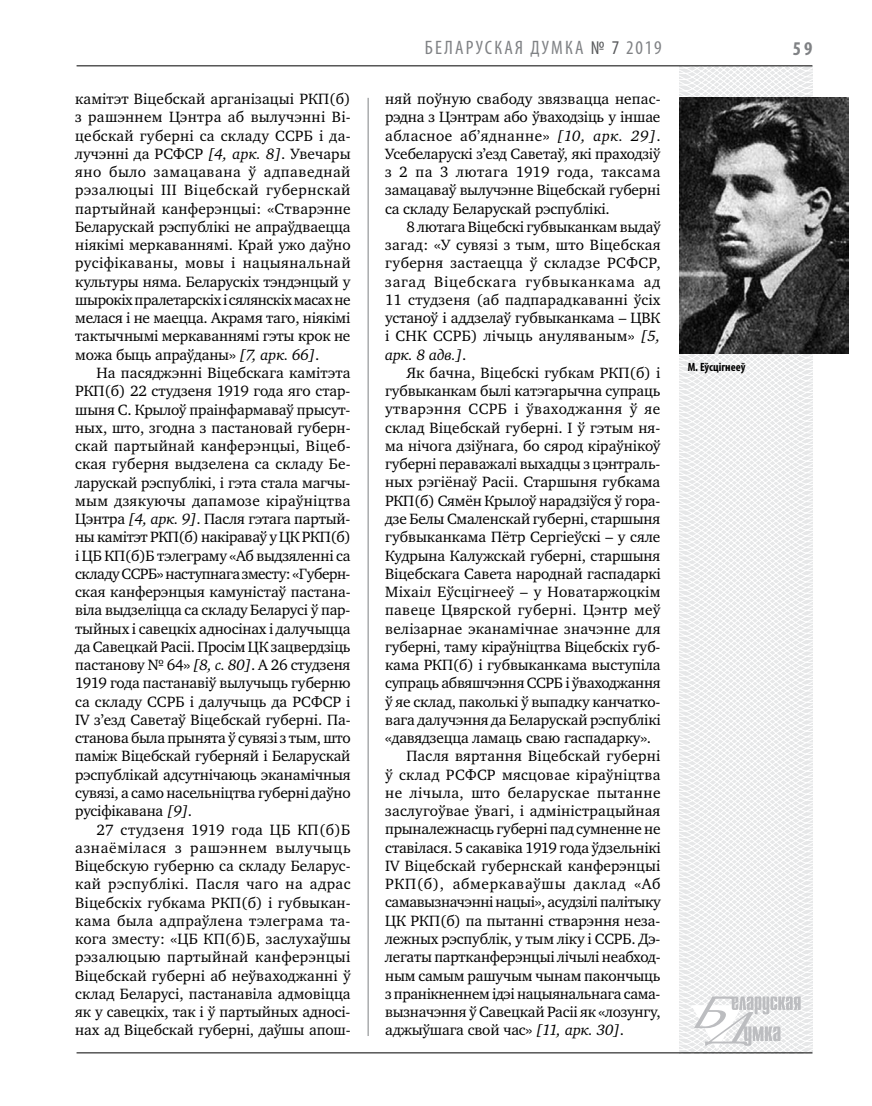
<style>
.page{position:relative;width:872px;height:1106px;background:#fff}
.page>*{position:absolute;margin:0;border:0;box-sizing:border-box;transform-origin:0 0}
.t1{font:condensed 19.5px "Myriad Pro";letter-spacing:.11em;color:#808285}
.t2{font:700 condensed 19.5px "Myriad Pro";color:#808285}
.t3{font:15.3px/18.3px "Charter C";letter-spacing:-.01em;color:#000;text-align:justify}
.t4{font:15.3px "Charter C";letter-spacing:.015em;color:#000}
.t5{font:15.3px "Charter C";letter-spacing:.02em;color:#000}
.t6{font:15.3px "Charter C";letter-spacing:.03em;color:#000}
.t7{font:15.3px "Charter C";letter-spacing:.01em;color:#000}
.t8{font:15.3px "Charter C";letter-spacing:.045em;color:#000}
.t9{font:700 condensed 12px "Myriad Pro";color:#000}
.s1{font-style:italic}
.s2{color:#58595b}
</style>
<div class="page">
<hr style="left:368px;top:98px;width:1px;height:938px;background:#808285">
<svg style="left:621px;top:65px;width:228px;height:989px"></svg>
<svg style="left:691px;top:996px;width:109px;height:53px"></svg>
<hr style="left:77px;top:65px;width:735px;height:1px;background:#000">
<hr style="left:77px;top:1052px;width:735px;height:1px;background:#000">
<img style="left:679px;top:97px;width:169px;height:257px">
<p class="t3" style="left:75px;top:90px;width:277px">камітэт Віцебскай арганізацыі РКП(б) з рашэннем Цэнтра аб вылучэнні Ві&shy;цебскай губерні са складу ССРБ і да&shy;лучэнні да РСФСР <span class="s1">[4, арк. 8]</span>. Увечары яно было замацавана ў адпаведнай рэзалюцыі ІІІ Віцебскай губернскай партыйнай канферэнцыі: «Стварэнне Беларускай рэспублікі не апраўдваецца ніякімі меркаваннямі. Край ужо даўно русіфікаваны, мовы і нацыянальнай культуры няма. Беларускіх тэндэнцый у шырокіх пралетарскіх і сялянскіх масах не мелася i не маецца. Акрамя таго, ніякімі тактычнымі меркаваннямі гэты крок не можа быць апраўданы» <span class="s1">[7, арк. 66]</span>.</p>
<p class="t3" style="left:75px;top:364px;width:277px;text-indent:21px">На пасяджэнні Віцебскага камітэта РКП(б) 22 студзеня 1919 года яго стар&shy;шыня С. Крылоў праінфармаваў прысут&shy;ных, што, згодна з пастановай губерн&shy;скай партыйнай канферэнцыі, Віцеб&shy;ская губерня выдзелена са складу Бе&shy;ларускай рэспублікі, і гэта стала магчы&shy;мым дзякуючы дапамозе кіраўніцтва Цэнтра <span class="s1">[4, арк. 9]</span>. Пасля гэтага партый&shy;ны камітэт РКП(б) накіраваў у ЦК РКП(б) і ЦБ КП(б)Б тэлеграму «Аб выдзяленні са складу ССРБ» наступнага зместу: «Губерн&shy;ская канферэнцыя камуністаў пастана&shy;віла выдзеліцца са складу Беларусі ў пар&shy;тыйных і савецкіх адносінах і далучыцца да Савецкай Расіі. Просім ЦК зацвердзіць пастанову № 64» <span class="s1">[8, с. 80]</span>. А 26 студзеня 1919 года пастанавіў вылучыць губерню са складу ССРБ і далучыць да РСФСР і ІV з’езд Саветаў Віцебскай губерні. Па&shy;станова была прынята ў сувязі з тым, што паміж Віцебскай губерняй і Беларускай рэспублікай адсутнічаюць эканамічныя сувязі, а само насельніцтва губерні даўно русіфікавана <span class="s1">[9]</span>.</p>
<p class="t3" style="left:75px;top:820px;width:277px;text-indent:21px">27 студзеня 1919 года ЦБ КП(б)Б азнаёмілася з рашэннем вылучыць Віцебскую губерню са складу Беларус&shy;кай рэспублікі. Пасля чаго на адрас Віцебскіх губкама РКП(б) і губвыкан&shy;кама была адпраўлена тэлеграма та&shy;кога зместу: «ЦБ КП(б)Б, заслухаўшы рэзалюцыю партыйнай канферэнцыі Віцебскай губерні аб неўваходжанні ў склад Беларусі, пастанавіла адмовіцца як у савецкіх, так і ў партыйных адносі&shy;нах ад Віцебскай губерні, даўшы апош-</p>
<p class="t1" style="left:425px;top:36px;width:238px">БЕЛАРУСКАЯ ДУМКА <span class="s2">№ 7</span> 2019</p>
<p class="t2" style="left:793px;top:37px;width:21px">59</p>
<p class="t3" style="left:385px;top:90px;width:277px">няй поўную свабоду звязвацца непас&shy;рэдна з Цэнтрам або ўваходзіць у іншае абласное аб’яднанне» <span class="s1">[10, арк. 29]</span>.<br>Усебеларускі з’езд Саветаў, які праходзіў з 2 па 3 лютага 1919 года, таксама замацаваў вылучэнне Віцебскай губерні са складу Беларускай рэспублікі.</p>
<p class="t3" style="left:385px;top:218px;width:277px;text-indent:21px">8 лютага Віцебскі губвыканкам выдаў загад: «У сувязі з тым, што Віцебская губерня застаецца ў складзе РСФСР, загад Віцебскага губвыканкама ад 11 студзеня (аб падпарадкаванні ўсіх устаноў і аддзелаў губвыканкама – ЦВК і СНК ССРБ) лічыць ануляваным» <span class="s1">[5, арк. 8 адв.]</span>.</p>
<p class="t3" style="left:406px;top:364px;width:255px">Як бачна, Віцебскі губкам РКП(б) і</p>
<p class="t3" style="left:385px;top:382px;width:277px">губвыканкам былі катэгарычна супраць</p>
<p class="t6" style="left:385px;top:401px;width:277px">утварэння ССРБ і ўваходжання ў яе</p>
<p class="t3" style="left:385px;top:418px;width:277px">склад Віцебскай губерні. І ў гэтым ня-</p>
<p class="t3" style="left:385px;top:437px;width:277px">ма нічога дзіўнага, бо сярод кіраўнікоў</p>
<p class="t3" style="left:385px;top:455px;width:277px">губерні пераважалі выхадцы з цэнтраль-</p>
<p class="t3" style="left:385px;top:473px;width:277px">ных рэгіёнаў Расіі. Старшыня губкама</p>
<p class="t3" style="left:385px;top:491px;width:277px">РКП(б) Сямён Крылоў нарадзіўся ў гора-</p>
<p class="t3" style="left:385px;top:510px;width:277px">дзе Белы Смаленскай губерні, старшыня</p>
<p class="t3" style="left:385px;top:528px;width:277px">губвыканкама Пётр Сергіеўскі – у сяле</p>
<p class="t3" style="left:385px;top:546px;width:277px">Кудрына Калужскай губерні, старшыня</p>
<p class="t3" style="left:385px;top:564px;width:277px">Віцебскага Савета народнай гаспадаркі</p>
<p class="t4" style="left:385px;top:583px;width:277px">Міхаіл Еўсцігнееў – у Новатаржоцкім</p>
<p class="t5" style="left:385px;top:601px;width:277px">павеце Цвярской губерні. Цэнтр меў</p>
<p class="t4" style="left:385px;top:620px;width:277px">велізарнае эканамічнае значэнне для</p>
<p class="t3" style="left:385px;top:637px;width:277px">губерні, таму кіраўніцтва Віцебскіх губ-</p>
<p class="t3" style="left:385px;top:656px;width:277px">кама РКП(б) і губвыканкама выступіла</p>
<p class="t3" style="left:385px;top:674px;width:277px">супраць абвяшчэння ССРБ і ўваходжання</p>
<p class="t3" style="left:385px;top:692px;width:277px">ў яе склад, паколькі ў выпадку канчатко-</p>
<p class="t3" style="left:385px;top:710px;width:277px">вага далучэння да Беларускай рэспублікі</p>
<p class="t3" style="left:385px;top:729px;width:267px">«давядзецца ламаць сваю гаспадарку».</p>
<p class="t4" style="left:406px;top:747px;width:256px">Пасля вяртання Віцебскай губерні</p>
<p class="t5" style="left:385px;top:766px;width:277px">ў склад РСФСР мясцовае кіраўніцтва</p>
<p class="t6" style="left:385px;top:784px;width:277px">не лічыла, што беларускае пытанне</p>
<p class="t7" style="left:385px;top:802px;width:277px">заслугоўвае ўвагі, і адміністрацыйная</p>
<p class="t3" style="left:385px;top:820px;width:277px">прыналежнасць губерні пад сумненне не</p>
<p class="t3" style="left:385px;top:838px;width:277px">ставілася. 5 сакавіка 1919 года ўдзельнікі</p>
<p class="t3" style="left:385px;top:856px;width:277px">ІV Віцебскай губернскай канферэнцыі</p>
<p class="t8" style="left:385px;top:875px;width:277px">РКП(б), абмеркаваўшы даклад «Аб</p>
<p class="t3" style="left:385px;top:893px;width:277px">самавызначэнні нацыі», асудзілі палітыку</p>
<p class="t3" style="left:385px;top:911px;width:277px">ЦК РКП(б) па пытанні стварэння неза-</p>
<p class="t3" style="left:385px;top:929px;width:277px">лежных рэспублік, у тым ліку і ССРБ. Дэ-</p>
<p class="t3" style="left:385px;top:948px;width:277px">легаты партканферэнцыі лічылі неабход-</p>
<p class="t3" style="left:385px;top:966px;width:277px">ным самым рашучым чынам пакончыць</p>
<p class="t3" style="left:385px;top:984px;width:277px">з пранікненнем ідэі нацыянальнага сама-</p>
<p class="t3" style="left:385px;top:1002px;width:277px">вызначэння ў Савецкай Расіі як «лозунгу,</p>
<p class="t3" style="left:385px;top:1021px;width:240px">аджыўшага свой час» <span class="s1">[11, арк. 30]</span>.</p>
<p class="t9" style="left:687px;top:359px;width:59px">М. Еўсцігнееў</p>
</div>
